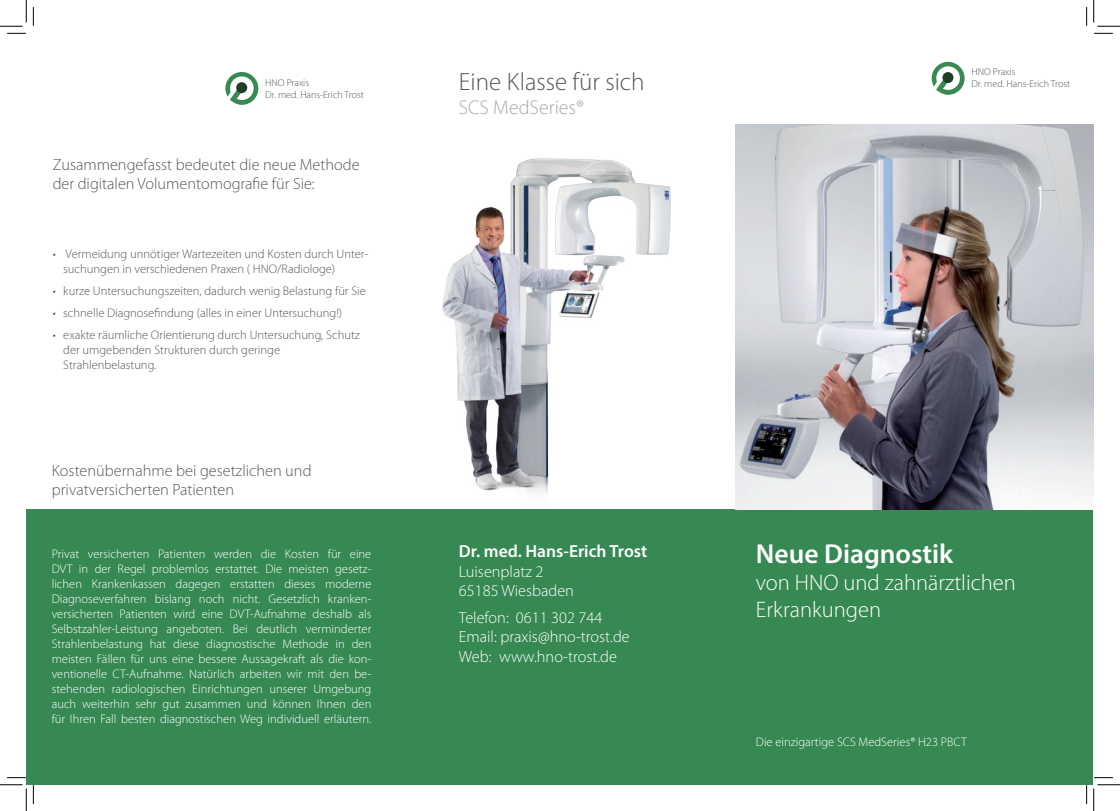
<style>
.page{position:relative;width:1120px;height:811px;background:#fff}
.page>*{position:absolute;margin:0;border:0;box-sizing:border-box;transform-origin:0 0}
.t1{font:600 27.5px "Myriad Pro";color:#fff}
.t2{font:300 25px "Myriad Pro";color:#57585a}
.t3{font:300 22.5px/27px "Myriad Pro";color:#fff}
.t4{font:300 20px "Myriad Pro";color:#a8a9ad}
.t5{font:600 17.5px "Myriad Pro";color:#fff}
.t6{font:300 16.25px/19.5px "Myriad Pro";color:#57585a}
.t7{font:300 16.25px/19.5px "Myriad Pro";color:#fff}
.t8{font:300 12.5px/15px "Myriad Pro";color:#fff;text-align:justify}
.t9{font:300 12.5px/15px "Myriad Pro";color:#57585a}
.t10{font:300 10px "Myriad Pro";color:#57585a}
</style>
<div class="page">
<div style="left:26px;top:509px;width:1066px;height:276px;background:#368953"></div>
<img style="left:735px;top:124px;width:358px;height:385px">
<img style="left:442px;top:158px;width:229px;height:337px">
<svg style="left:931px;top:62px;width:33px;height:33px"></svg>
<div style="left:942px;top:72px;width:11px;height:11px;background:#1f3f27;border-radius:50%"></div>
<svg style="left:225px;top:72px;width:33px;height:33px"></svg>
<div style="left:236px;top:82px;width:11px;height:11px;background:#1f3f27;border-radius:50%"></div>
<svg style="left:7px;top:33px;width:19px;height:1px"></svg>
<svg style="left:1094px;top:33px;width:18px;height:1px"></svg>
<svg style="left:7px;top:777px;width:19px;height:1px"></svg>
<svg style="left:1094px;top:777px;width:18px;height:1px"></svg>
<svg style="left:33px;top:7px;width:1px;height:19px"></svg>
<svg style="left:33px;top:785px;width:1px;height:19px"></svg>
<svg style="left:0;top:0;width:27px;height:27px"></svg>
<svg style="left:0;top:784px;width:27px;height:27px"></svg>
<svg style="left:1093px;top:0;width:26px;height:27px"></svg>
<svg style="left:1093px;top:784px;width:26px;height:27px"></svg>
<p class="t10" style="left:971px;top:68px;width:45px">HNO Praxis</p>
<h2 class="t2" style="left:459px;top:72px;width:187px">Eine Klasse für sich</h2>
<h3 class="t4" style="left:459px;top:100px;width:126px">SCS MedSeries®</h3>
<p class="t10" style="left:265px;top:79px;width:45px">HNO Praxis</p>
<p class="t10" style="left:971px;top:80px;width:100px">Dr. med. Hans-Erich Trost</p>
<p class="t10" style="left:265px;top:91px;width:100px">Dr. med. Hans-Erich Trost</p>
<h3 class="t6" style="left:53px;top:156px;width:308px">Zusammengefasst bedeutet die neue Methode der digitalen Volumentomografie für Sie:</h3>
<p class="t9" style="left:63px;top:247px;width:306px;text-indent:-11px">• Vermeidung unnötiger Wartezeiten und Kosten durch Unter&shy;suchungen in verschiedenen Praxen ( HNO/Radiologe)</p>
<p class="t9" style="left:53px;top:284px;width:314px">• kurze Untersuchungszeiten, dadurch wenig Belastung für Sie</p>
<p class="t9" style="left:53px;top:306px;width:291px">• schnelle Diagnosefindung (alles in einer Untersuchung!)</p>
<p class="t9" style="left:63px;top:328px;width:298px;text-indent:-11px">• exakte räumliche Orientierung durch Untersuchung, Schutz der umgebenden Strukturen durch geringe<br>Strahlenbelastung.</p>
<h3 class="t6" style="left:52px;top:462px;width:261px">Kostenübernahme bei gesetzlichen und privatversicherten Patienten</h3>
<p class="t8" style="left:52px;top:547px;width:321px">Privat versicherten Patienten werden die Kosten für eine DVT in der Regel problemlos erstattet. Die meisten gesetz&shy;lichen Krankenkassen dagegen erstatten dieses moderne Diagnoseverfahren bislang noch nicht. Gesetzlich kranken&shy;versicherten Patienten wird eine DVT-Aufnahme deshalb als Selbstzahler-Leistung angeboten. Bei deutlich verminderter Strahlenbelastung hat diese diagnostische Methode in den meisten Fällen für uns eine bessere Aussagekraft als die kon&shy;ventionelle CT-Aufnahme. Natürlich arbeiten wir mit den be&shy;stehenden radiologischen Einrichtungen unserer Umgebung auch weiterhin sehr gut zusammen und können Ihnen den für Ihren Fall besten diagnostischen Weg individuell erläutern.</p>
<h3 class="t5" style="left:459px;top:545px;width:190px">Dr. med. Hans-Erich Trost</h3>
<h3 class="t7" style="left:459px;top:563px;width:116px">Luisenplatz 2<br>65185 Wiesbaden</h3>
<h3 class="t7" style="left:459px;top:609px;width:172px">Telefon: 0611 302 744<br>Email: praxis@hno-trost.de<br>Web: www.hno-trost.de</h3>
<h1 class="t1" style="left:755px;top:543px;width:199px">Neue Diagnostik</h1>
<h3 class="t3" style="left:755px;top:570px;width:261px">von HNO und zahnärztlichen<br>Erkrankungen</h3>
<p class="t8" style="left:755px;top:735px;width:212px">Die einzigartige SCS MedSeries® H23 PBCT</p>
</div>
